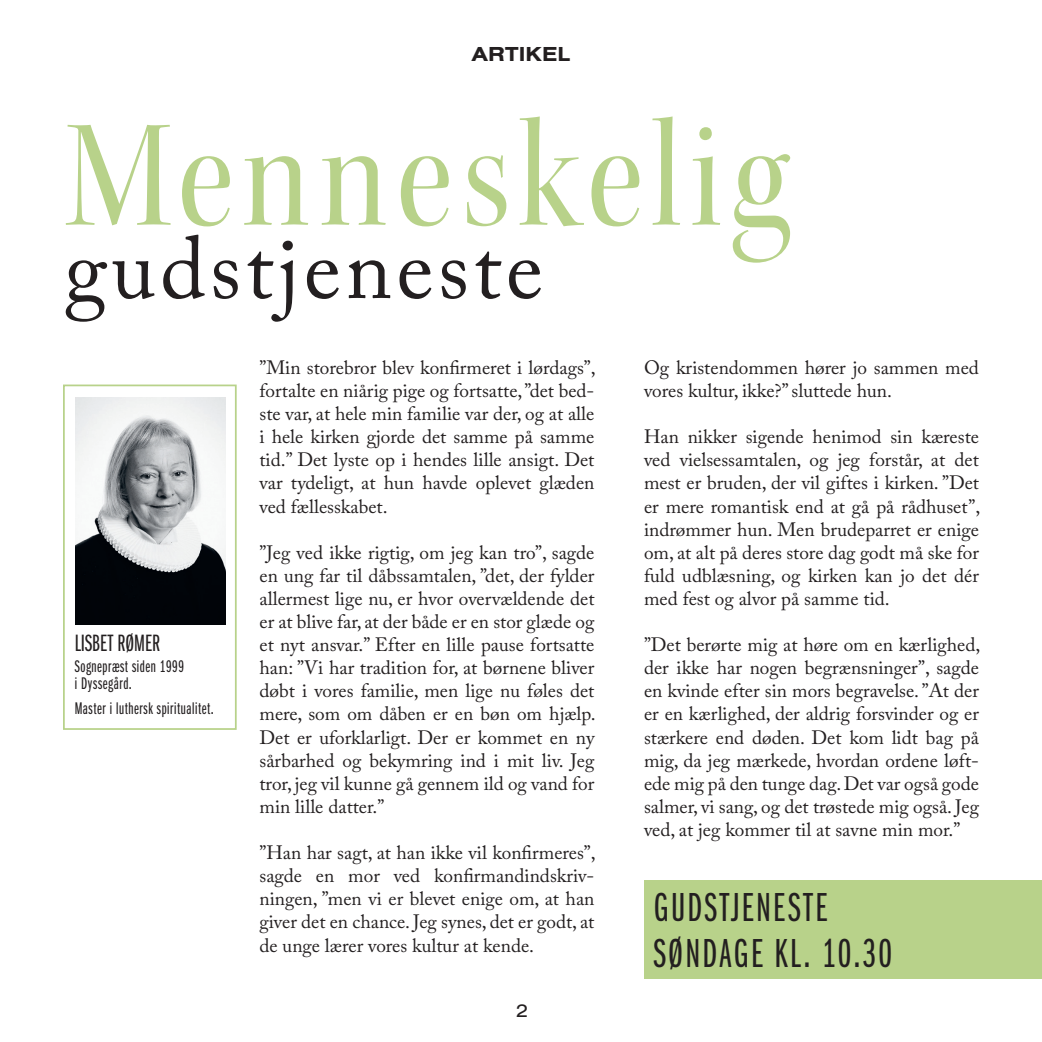
<style>
.page{position:relative;width:1042px;height:1042px;background:#fff}
.page>*{position:absolute;margin:0;border:0;box-sizing:border-box;transform-origin:0 0}
.t1{font:157.5px "Kepler Std Scn Disp";letter-spacing:.05em;color:#b8d28a}
.t2{font:87.5px "Adobe Caslon Pro";letter-spacing:.05em;color:#231f20}
.t3{font:42px "Franklin Gothic URW Ext Com D Boo";letter-spacing:.05em;color:#231f20}
.t4{font:24.5px "Franklin Gothic URW Ext Com D Boo";color:#231f20}
.t5{font:700 21px "Nimbus San Ext";color:#231f20}
.t6{font:19.25px/23.1px "Adobe Caslon Pro";color:#231f20;text-align:justify}
.t7{font:19.25px "Nimbus San Ext";color:#231f20}
.t8{font:17.5px/24.5px "Franklin Gothic URW Ext Com D Boo";letter-spacing:.03em;color:#231f20}
</style>
<div class="page">
<div style="left:63px;top:384px;width:174px;height:346px;border:2px solid #b8d28a"></div>
<div style="left:644px;top:881px;width:398px;height:98px;background:#b8d28a"></div>
<img style="left:75px;top:397px;width:150px;height:227px">
<p class="t5" style="left:471px;top:42px;width:100px">ARTIKEL</p>
<p class="t1" style="left:64px;top:89px;width:726px">Menneskelig</p>
<p class="t2" style="left:64px;top:216px;width:480px">gudstjeneste</p>
<p class="t4" style="left:75px;top:630px;width:87px">LISBET RØMER</p>
<p class="t8" style="left:75px;top:654px;width:111px">Sognepræst siden 1999</p>
<p class="t8" style="left:75px;top:671px;width:141px">i Dyssegård.<br>Master i luthersk spiritualitet.</p>
<p class="t6" style="left:259px;top:356px;width:338px">”Min storebror blev konfirmeret i lørdags”, fortalte en niårig pige og fortsatte, ”det bed&shy;ste var, at hele min familie var der, og at alle i hele kirken gjorde det samme på samme tid.” Det lyste op i hendes lille ansigt. Det var tydeligt, at hun havde oplevet glæden ved fællesskabet.</p>
<p class="t6" style="left:259px;top:540px;width:338px">”Jeg ved ikke rigtig, om jeg kan tro”, sagde en ung far til dåbssamtalen, ”det, der fylder allermest lige nu, er hvor overvældende det er at blive far, at der både er en stor glæde og et nyt ansvar.” Efter en lille pause fortsatte han: ”Vi har tradition for, at børnene bliver døbt i vores familie, men lige nu føles det mere, som om dåben er en bøn om hjælp.<br>Det er uforklarligt. Der er kommet en ny sårbarhed og bekymring ind i mit liv. Jeg tror, jeg vil kunne gå gennem ild og vand for min lille datter.”</p>
<p class="t6" style="left:259px;top:841px;width:338px">”Han har sagt, at han ikke vil konfirmeres”, sagde en mor ved konfirmandindskriv&shy;ningen, ”men vi er blevet enige om, at han giver det en chance. Jeg synes, det er godt, at de unge lærer vores kultur at kende.</p>
<p class="t7" style="left:516px;top:999px;width:14px">2</p>
<p class="t6" style="left:644px;top:356px;width:336px">Og kristendommen hører jo sammen med vores kultur, ikke?” sluttede hun.</p>
<p class="t6" style="left:644px;top:425px;width:338px">Han nikker sigende henimod sin kæreste ved vielsessamtalen, og jeg forstår, at det mest er bruden, der vil giftes i kirken. ”Det er mere romantisk end at gå på rådhuset”, indrømmer hun. Men brudeparret er enige om, at alt på deres store dag godt må ske for fuld udblæsning, og kirken kan jo det dér med fest og alvor på samme tid.</p>
<p class="t6" style="left:644px;top:633px;width:338px">”Det berørte mig at høre om en kærlighed, der ikke har nogen begrænsninger”, sagde en kvinde efter sin mors begravelse. ”At der er en kærlighed, der aldrig forsvinder og er stærkere end døden. Det kom lidt bag på mig, da jeg mærkede, hvordan ordene løft&shy;ede mig på den tunge dag. Det var også gode salmer, vi sang, og det trøstede mig også. Jeg ved, at jeg kommer til at savne min mor.”</p>
<p class="t3" style="left:654px;top:885px;width:175px">GUDSTJENESTE</p>
<p class="t3" style="left:654px;top:930px;width:240px">SØNDAGE KL. 10.30</p>
</div>
